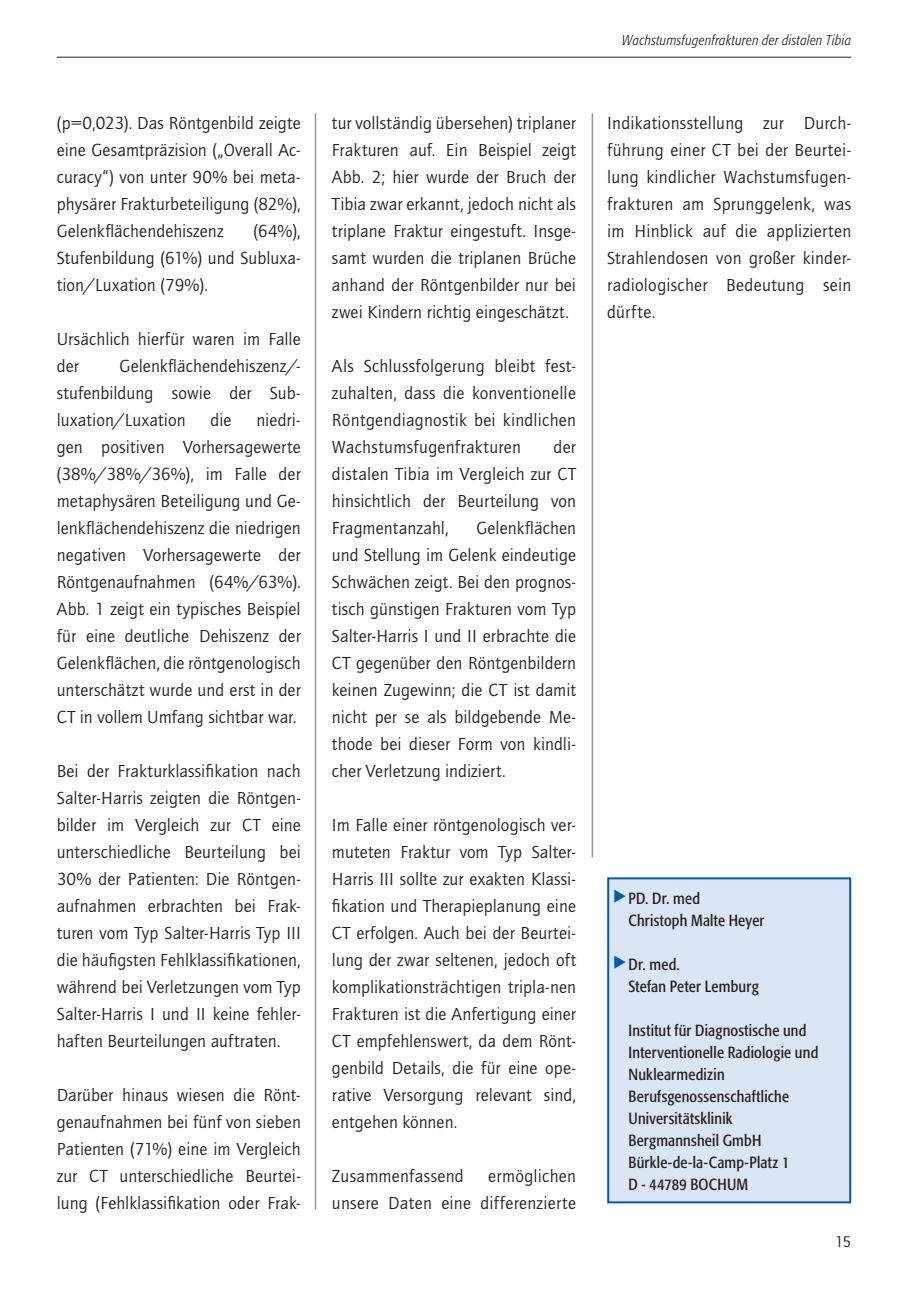
<style>
.page{position:relative;width:908px;height:1304px;background:#fff}
.page>*{position:absolute;margin:0;border:0;box-sizing:border-box;transform-origin:0 0}
.t1{font:18px/27px "Quay";letter-spacing:.005em;color:#231f20;text-align:justify}
.t2{font:condensed 16px/22px "Formata";letter-spacing:.015em;color:#231f20}
.t3{font:16px "Quay";color:#231f20}
.t4{font:italic 300 condensed 14px "Formata";letter-spacing:.025em;color:#231f20}
</style>
<div class="page">
<hr style="left:591px;top:113px;width:2px;height:744px;background:#939598">
<hr style="left:57px;top:57px;width:793px;height:1px;background:#231f20">
<div style="left:608px;top:878px;width:241px;height:324px;background:#dbe6f5"></div>
<div style="left:607px;top:877px;width:243px;height:326px;border:2px solid #005aaa"></div>
<hr style="left:314px;top:113px;width:2px;height:1096px;background:#939598">
<p class="t1" style="left:57px;top:111px;width:245px">(p=0,023). Das Röntgenbild zeigte eine Gesamtpräzision („Overall Ac&shy;curacy“) von unter 90% bei meta&shy;physärer Frakturbeteiligung (82%), Gelenkflächendehiszenz</p>
<p class="t1" style="left:57px;top:219px;width:245px;text-indent:197px">(64%), Stufenbildung (61%) und Subluxa&shy;tion/Luxation (79%).</p>
<p class="t1" style="left:57px;top:327px;width:245px">Ursächlich hierfür waren im Falle der</p>
<p class="t1" style="left:57px;top:354px;width:245px;text-indent:63px">Gelenkflächendehiszenz/- stufenbildung sowie der Sub&shy;luxation/Luxation</p>
<p class="t1" style="left:57px;top:408px;width:245px;text-indent:199px">niedri&shy;gen positiven Vorhersagewerte (38%/38%/36%), im Falle der metaphysären Beteiligung und Ge&shy;lenkflächendehiszenz die niedrigen negativen Vorhersagewerte der Röntgenaufnahmen (64%/63%).<br>Abb. 1 zeigt ein typisches Beispiel für eine deutliche Dehiszenz der Gelenkflächen, die röntgenologisch unterschätzt wurde und erst in der CT in vollem Umfang sichtbar war.</p>
<p class="t1" style="left:57px;top:759px;width:245px">Bei der Frakturklassifikation nach Salter-Harris zeigten die Röntgen&shy;bilder im Vergleich zur CT eine unterschiedliche Beurteilung bei 30% der Patienten: Die Röntgen&shy;aufnahmen erbrachten bei Frak&shy;turen vom Typ Salter-Harris Typ III die häufigsten Fehlklassifikationen, während bei Verletzungen vom Typ Salter-Harris I und II keine fehler&shy;haften Beurteilungen auftraten.</p>
<p class="t1" style="left:57px;top:1083px;width:245px">Darüber hinaus wiesen die Rönt&shy;genaufnahmen bei fünf von sieben Patienten (71%) eine im Vergleich zur CT unterschiedliche Beurtei&shy;lung (Fehlklassifikation oder Frak-</p>
<p class="t1" style="left:210px;top:408px;width:23px">die</p>
<p class="t1" style="left:332px;top:111px;width:245px">tur vollständig übersehen) triplaner Frakturen auf. Ein Beispiel zeigt Abb. 2; hier wurde der Bruch der Tibia zwar erkannt, jedoch nicht als triplane Fraktur eingestuft. Insge&shy;samt wurden die triplanen Brüche anhand der Röntgenbilder nur bei zwei Kindern richtig eingeschätzt.</p>
<p class="t1" style="left:332px;top:354px;width:245px">Als Schlussfolgerung bleibt fest&shy;zuhalten, dass die konventionelle Röntgendiagnostik bei kindlichen Wachstumsfugenfrakturen</p>
<p class="t1" style="left:332px;top:435px;width:245px;text-indent:221px">der distalen Tibia im Vergleich zur CT hinsichtlich der Beurteilung von Fragmentanzahl,</p>
<p class="t1" style="left:332px;top:516px;width:245px;text-indent:144px">Gelenkflächen und Stellung im Gelenk eindeutige Schwächen zeigt. Bei den prognos&shy;tisch günstigen Frakturen vom Typ Salter-Harris I und II erbrachte die CT gegenüber den Röntgenbildern keinen Zugewinn; die CT ist damit nicht per se als bildgebende Me&shy;thode bei dieser Form von kindli&shy;cher Verletzung indiziert.</p>
<p class="t1" style="left:332px;top:813px;width:245px">Im Falle einer röntgenologisch ver&shy;muteten Fraktur vom Typ Salter-Harris III sollte zur exakten Klassi&shy;fikation und Therapieplanung eine CT erfolgen. Auch bei der Beurtei&shy;lung der zwar seltenen, jedoch oft komplikationsträchtigen tripla-nen Frakturen ist die Anfertigung einer CT empfehlenswert, da dem Rönt&shy;genbild Details, die für eine ope&shy;rative Versorgung relevant sind, entgehen können.</p>
<p class="t1" style="left:332px;top:1164px;width:133px">Zusammenfassend</p>
<p class="t1" style="left:332px;top:1164px;width:245px;text-align:right">ermöglichen<br>unsere Daten eine differenzierte</p>
<p class="t4" style="left:622px;top:34px;width:230px">Wachstumsfugenfrakturen der distalen Tibia</p>
<p class="t1" style="left:607px;top:111px;width:245px">Indikationsstellung zur Durch&shy;führung einer CT bei der Beurtei&shy;lung kindlicher Wachstumsfugen&shy;frakturen am Sprunggelenk, was im Hinblick auf die applizierten Strahlendosen von großer kinder&shy;radiologischer Bedeutung sein dürfte.</p>
<p class="t2" style="left:628px;top:888px;width:137px">PD. Dr. med<br>Christoph Malte Heyer</p>
<p class="t2" style="left:628px;top:954px;width:132px">Dr. med.<br>Stefan Peter Lemburg</p>
<p class="t2" style="left:628px;top:1020px;width:191px">Institut für Diagnostische und<br>Interventionelle Radiologie und<br>Nuklearmedizin<br>Berufsgenossenschaftliche<br>Universitätsklinik<br>Bergmannsheil GmbH<br>Bürkle-de-la-Camp-Platz 1<br>D - 44789 BOCHUM</p>
<p class="t3" style="left:834px;top:1235px;width:18px">15</p>
</div>
